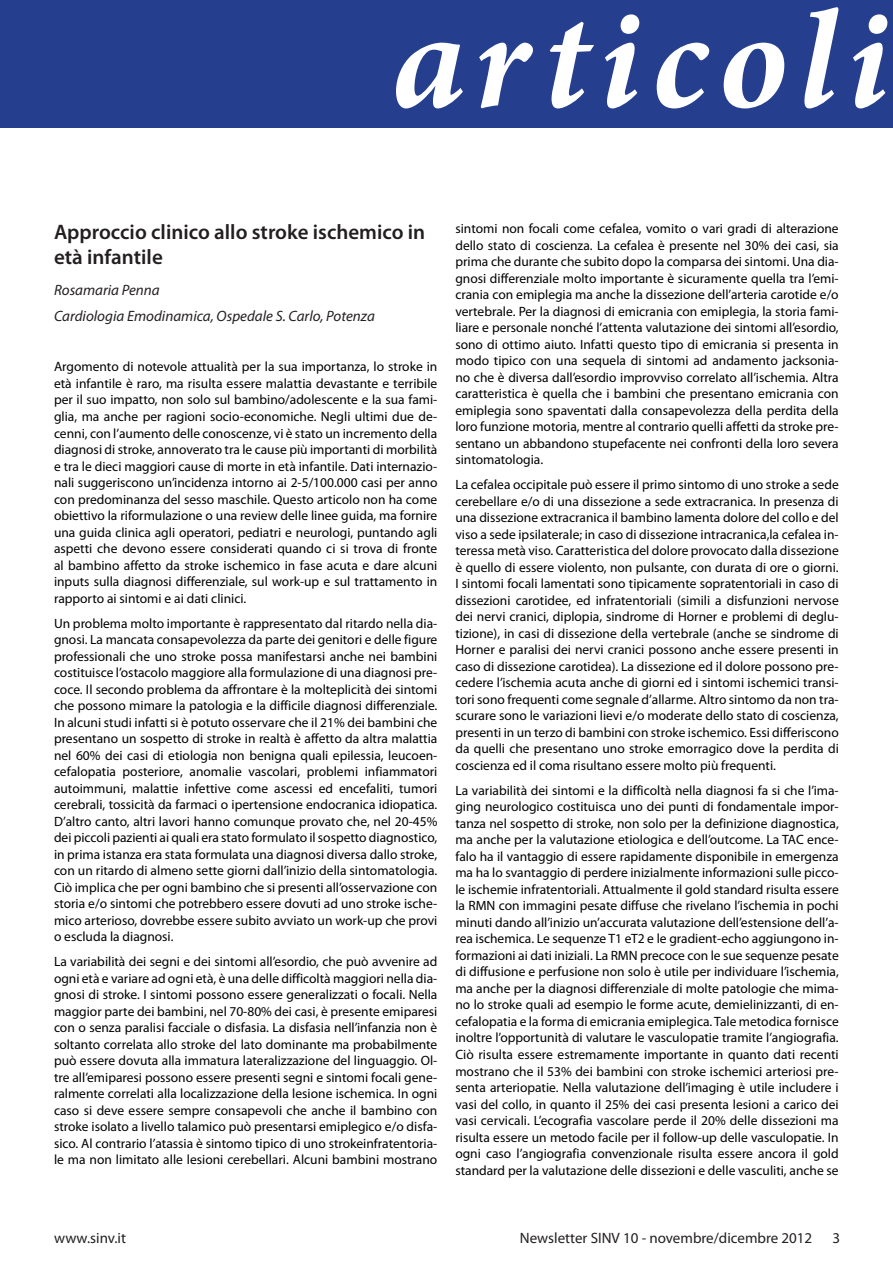
<style>
.page{position:relative;width:893px;height:1263px;background:#fff}
.page>*{position:absolute;margin:0;border:0;box-sizing:border-box;transform-origin:0 0}
.t1{font:italic 700 141.6px "Minion Pro";letter-spacing:.07em;color:#fff}
.titolo_articolo{font:600 21px/25.2px "Myriad Pro";color:#231f20}
.testo{font:italic 15px "Myriad Pro";color:#231f20}
.t2{font:15px "Myriad Pro";color:#231f20}
.testo-2{font:13.5px/16.5px "Myriad Pro";color:#000;text-align:justify}
</style>
<div class="page">
<div style="left:0;top:0;width:893px;height:128px;background:#253f8e"></div>
<p class="t1" style="left:391px;top:-39px;width:499px">articoli</p>
<p class="titolo_articolo" style="left:54px;top:219px;width:373px">Approccio clinico allo stroke ischemico in età infantile</p>
<p class="testo" style="left:54px;top:281px;width:107px">Rosamaria Penna</p>
<p class="testo" style="left:54px;top:307px;width:322px">Cardiologia Emodinamica, Ospedale S. Carlo, Potenza</p>
<p class="testo-2" style="left:54px;top:358px;width:385px">Argomento di notevole attualità per la sua importanza, lo stroke in età infantile è raro, ma risulta essere malattia devastante e terribile per il suo impatto, non solo sul bambino/adolescente e la sua fami&shy;glia, ma anche per ragioni socio-economiche. Negli ultimi due de&shy;cenni, con l’aumento delle conoscenze, vi è stato un incremento della diagnosi di stroke, annoverato tra le cause più importanti di morbilità e tra le dieci maggiori cause di morte in età infantile. Dati internazio&shy;nali suggeriscono un’incidenza intorno ai 2-5/100.000 casi per anno con predominanza del sesso maschile. Questo articolo non ha come obiettivo la riformulazione o una review delle linee guida, ma fornire una guida clinica agli operatori, pediatri e neurologi, puntando agli aspetti che devono essere considerati quando ci si trova di fronte al bambino affetto da stroke ischemico in fase acuta e dare alcuni inputs sulla diagnosi differenziale, sul work-up e sul trattamento in rapporto ai sintomi e ai dati clinici.</p>
<p class="testo-2" style="left:54px;top:614px;width:385px">Un problema molto importante è rappresentato dal ritardo nella dia&shy;gnosi. La mancata consapevolezza da parte dei genitori e delle figure professionali che uno stroke possa manifestarsi anche nei bambini costituisce l’ostacolo maggiore alla formulazione di una diagnosi pre&shy;coce. Il secondo problema da affrontare è la molteplicità dei sintomi che possono mimare la patologia e la difficile diagnosi differenziale.<br>In alcuni studi infatti si è potuto osservare che il 21% dei bambini che presentano un sospetto di stroke in realtà è affetto da altra malattia nel 60% dei casi di etiologia non benigna quali epilessia, leucoen&shy;cefalopatia posteriore, anomalie vascolari, problemi infiammatori autoimmuni, malattie infettive come ascessi ed encefaliti, tumori cerebrali, tossicità da farmaci o ipertensione endocranica idiopatica.<br>D’altro canto, altri lavori hanno comunque provato che, nel 20-45% dei piccoli pazienti ai quali era stato formulato il sospetto diagnostico, in prima istanza era stata formulata una diagnosi diversa dallo stroke, con un ritardo di almeno sette giorni dall’inizio della sintomatologia.<br>Ciò implica che per ogni bambino che si presenti all’osservazione con storia e/o sintomi che potrebbero essere dovuti ad uno stroke ische&shy;mico arterioso, dovrebbe essere subito avviato un work-up che provi o escluda la diagnosi.</p>
<p class="testo-2" style="left:54px;top:953px;width:385px">La variabilità dei segni e dei sintomi all’esordio, che può avvenire ad ogni età e variare ad ogni età, è una delle difficoltà maggiori nella dia&shy;gnosi di stroke. I sintomi possono essere generalizzati o focali. Nella maggior parte dei bambini, nel 70-80% dei casi, è presente emiparesi con o senza paralisi facciale o disfasia. La disfasia nell’infanzia non è soltanto correlata allo stroke del lato dominante ma probabilmente può essere dovuta alla immatura lateralizzazione del linguaggio. Ol&shy;tre all’emiparesi possono essere presenti segni e sintomi focali gene&shy;ralmente correlati alla localizzazione della lesione ischemica. In ogni caso si deve essere sempre consapevoli che anche il bambino con stroke isolato a livello talamico può presentarsi emiplegico e/o disfa&shy;sico. Al contrario l’atassia è sintomo tipico di uno strokeinfratentoria&shy;le ma non limitato alle lesioni cerebellari. Alcuni bambini mostrano</p>
<p class="testo-2" style="left:455px;top:220px;width:385px">sintomi non focali come cefalea, vomito o vari gradi di alterazione dello stato di coscienza. La cefalea è presente nel 30% dei casi, sia prima che durante che subito dopo la comparsa dei sintomi. Una dia&shy;gnosi differenziale molto importante è sicuramente quella tra l’emi&shy;crania con emiplegia ma anche la dissezione dell’arteria carotide e/o vertebrale. Per la diagnosi di emicrania con emiplegia, la storia fami&shy;liare e personale nonché l’attenta valutazione dei sintomi all’esordio, sono di ottimo aiuto. Infatti questo tipo di emicrania si presenta in modo tipico con una sequela di sintomi ad andamento jacksonia&shy;no che è diversa dall’esordio improvviso correlato all’ischemia. Altra caratteristica è quella che i bambini che presentano emicrania con emiplegia sono spaventati dalla consapevolezza della perdita della loro funzione motoria, mentre al contrario quelli affetti da stroke pre&shy;sentano un abbandono stupefacente nei confronti della loro severa sintomatologia.</p>
<p class="testo-2" style="left:455px;top:476px;width:385px">La cefalea occipitale può essere il primo sintomo di uno stroke a sede cerebellare e/o di una dissezione a sede extracranica. In presenza di una dissezione extracranica il bambino lamenta dolore del collo e del viso a sede ipsilaterale; in caso di dissezione intracranica,la cefalea in&shy;teressa metà viso. Caratteristica del dolore provocato dalla dissezione è quello di essere violento, non pulsante, con durata di ore o giorni.<br>I sintomi focali lamentati sono tipicamente sopratentoriali in caso di dissezioni carotidee, ed infratentoriali (simili a disfunzioni nervose dei nervi cranici, diplopia, sindrome di Horner e problemi di deglu&shy;tizione), in casi di dissezione della vertebrale (anche se sindrome di Horner e paralisi dei nervi cranici possono anche essere presenti in caso di dissezione carotidea). La dissezione ed il dolore possono pre&shy;cedere l’ischemia acuta anche di giorni ed i sintomi ischemici transi&shy;tori sono frequenti come segnale d’allarme. Altro sintomo da non tra&shy;scurare sono le variazioni lievi e/o moderate dello stato di coscienza, presenti in un terzo di bambini con stroke ischemico. Essi differiscono da quelli che presentano uno stroke emorragico dove la perdita di coscienza ed il coma risultano essere molto più frequenti.</p>
<p class="testo-2" style="left:455px;top:782px;width:385px">La variabilità dei sintomi e la difficoltà nella diagnosi fa si che l’ima&shy;ging neurologico costituisca uno dei punti di fondamentale impor&shy;tanza nel sospetto di stroke, non solo per la definizione diagnostica, ma anche per la valutazione etiologica e dell’outcome. La TAC ence&shy;falo ha il vantaggio di essere rapidamente disponibile in emergenza ma ha lo svantaggio di perdere inizialmente informazioni sulle picco&shy;le ischemie infratentoriali. Attualmente il gold standard risulta essere la RMN con immagini pesate diffuse che rivelano l’ischemia in pochi minuti dando all’inizio un’accurata valutazione dell’estensione dell’a&shy;rea ischemica. Le sequenze T1 eT2 e le gradient-echo aggiungono in&shy;formazioni ai dati iniziali. La RMN precoce con le sue sequenze pesate di diffusione e perfusione non solo è utile per individuare l’ischemia, ma anche per la diagnosi differenziale di molte patologie che mima&shy;no lo stroke quali ad esempio le forme acute, demielinizzanti, di en&shy;cefalopatia e la forma di emicrania emiplegica. Tale metodica fornisce inoltre l’opportunità di valutare le vasculopatie tramite l’angiografia.<br>Ciò risulta essere estremamente importante in quanto dati recenti mostrano che il 53% dei bambini con stroke ischemici arteriosi pre&shy;senta arteriopatie. Nella valutazione dell’imaging è utile includere i vasi del collo, in quanto il 25% dei casi presenta lesioni a carico dei vasi cervicali. L’ecografia vascolare perde il 20% delle dissezioni ma risulta essere un metodo facile per il follow-up delle vasculopatie. In ogni caso l’angiografia convenzionale risulta essere ancora il gold standard per la valutazione delle dissezioni e delle vasculiti, anche se</p>
<p class="t2" style="left:54px;top:1229px;width:73px">www.sinv.it</p>
<p class="t2" style="left:520px;top:1229px;width:294px">Newsletter SINV 10 - novembre/dicembre 2012</p>
<p class="t2" style="left:832px;top:1229px;width:9px">3</p>
</div>
